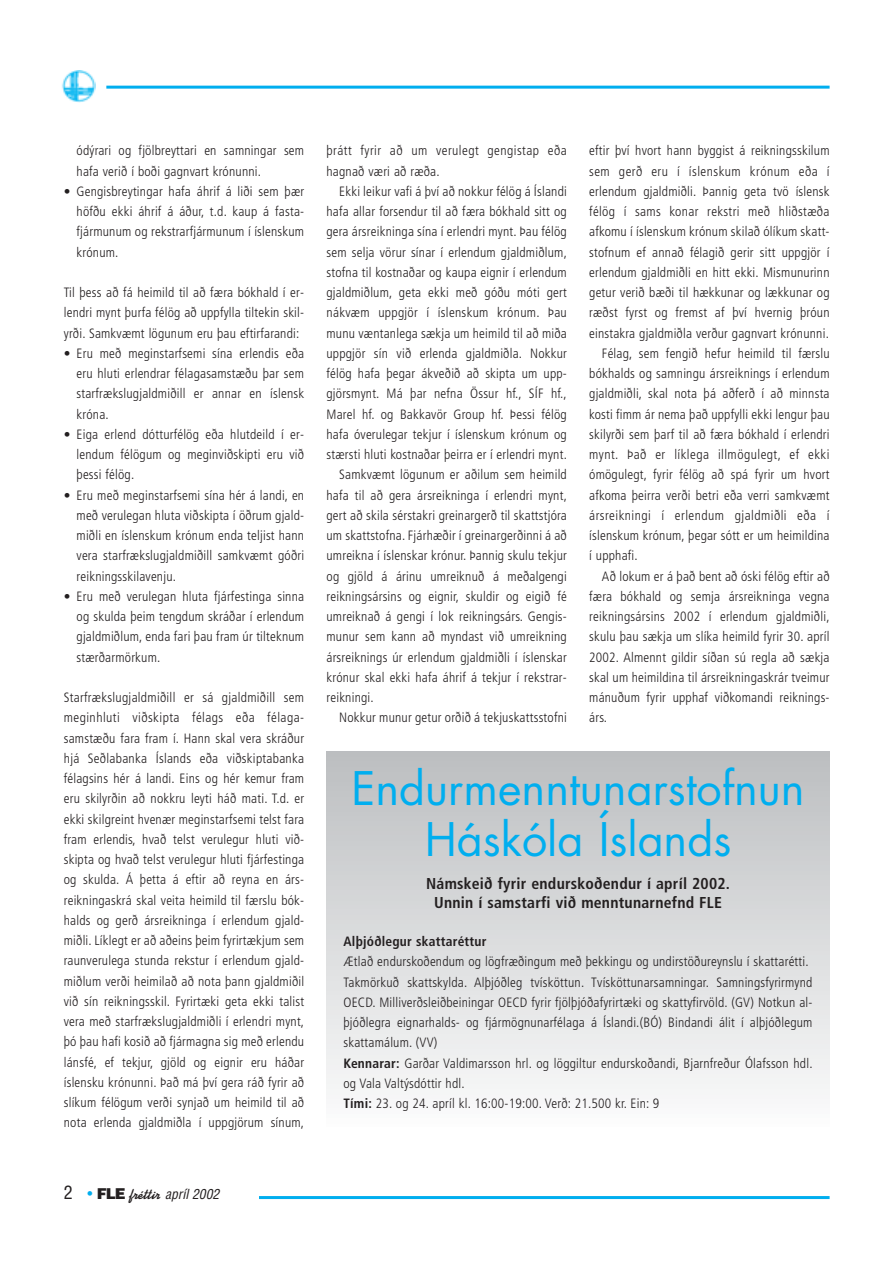
<style>
.page{position:relative;width:893px;height:1263px;background:#fff}
.page>*{position:absolute;margin:0;border:0;box-sizing:border-box;transform-origin:0 0}
.t1{font:45px/51px "Futura";color:#00aeef;text-align:center}
.t2{font:700 condensed 15.75px/18.8px "Frutiger";letter-spacing:.015em;color:#231f20;text-align:center}
.t3{font:300 condensed 13.5px/20.2px "Frutiger";letter-spacing:.015em;color:#231f20;text-align:justify}
.t4{font:300 condensed 13.5px/20.2px "Frutiger";letter-spacing:.035em;color:#231f20}
.t5{font:700 condensed 13.5px "Frutiger";letter-spacing:.015em;color:#231f20}
.t6{font:italic condensed 13.5px "Helvetica";color:#231f20}
.s1{font-style:normal;font-size:18px}
.s2{font-style:normal;font-size:15px;color:#00aeef}
.s3{font-weight:900;font-style:normal;font-stretch:normal;font-size:15px}
.s4{font-family:"Koffee D";font-weight:700;font-style:normal;font-stretch:normal;font-size:15px}
.s5{font-weight:700}
</style>
<div class="page">
<hr style="left:106px;top:86px;width:723px;height:3px;background:#00aeef">
<hr style="left:259px;top:1196px;width:570px;height:3px;background:#00aeef">
<img style="left:61px;top:70px;width:35px;height:33px">
<div style="left:326px;top:752px;width:503px;height:375px;background:linear-gradient(to bottom,#bcbec0,#fbfbfc)"></div>
<p class="t3" style="left:77px;top:142px;width:229px">ódýrari og fjölbreyttari en samningar sem hafa verið í boði gagnvart krónunni.</p>
<p class="t3" style="left:77px;top:182px;width:229px;text-indent:-13px">• Gengisbreytingar hafa áhrif á liði sem þær höfðu ekki áhrif á áður, t.d. kaup á fasta&shy;fjármunum og rekstrarfjármunum í íslenskum krónum.</p>
<p class="t3" style="left:64px;top:283px;width:242px">Til þess að fá heimild til að færa bókhald í er&shy;lendri mynt þurfa félög að uppfylla tiltekin skil&shy;yrði. Samkvæmt lögunum eru þau eftirfarandi:</p>
<p class="t3" style="left:77px;top:344px;width:229px;text-indent:-13px">• Eru með meginstarfsemi sína erlendis eða eru hluti erlendrar félagasamstæðu þar sem starfrækslugjaldmiðill er annar en íslensk króna.</p>
<p class="t3" style="left:77px;top:425px;width:229px;text-indent:-13px">• Eiga erlend dótturfélög eða hlutdeild í er&shy;lendum félögum og meginviðskipti eru við þessi félög.</p>
<p class="t3" style="left:77px;top:486px;width:229px;text-indent:-13px">• Eru með meginstarfsemi sína hér á landi, en með verulegan hluta viðskipta í öðrum gjald&shy;miðli en íslenskum krónum enda teljist hann vera starfrækslugjaldmiðill samkvæmt góðri reikningsskilavenju.</p>
<p class="t3" style="left:77px;top:587px;width:229px;text-indent:-13px">• Eru með verulegan hluta fjárfestinga sinna og skulda þeim tengdum skráðar í erlendum gjaldmiðlum, enda fari þau fram úr tilteknum stærðarmörkum.</p>
<p class="t3" style="left:64px;top:688px;width:242px">Starfrækslugjaldmiðill er sá gjaldmiðill sem meginhluti viðskipta félags eða félaga&shy;samstæðu fara fram í. Hann skal vera skráður hjá Seðlabanka Íslands eða viðskiptabanka félagsins hér á landi. Eins og hér kemur fram eru skilyrðin að nokkru leyti háð mati. T.d. er ekki skilgreint hvenær meginstarfsemi telst fara fram erlendis, hvað telst verulegur hluti við&shy;skipta og hvað telst verulegur hluti fjárfestinga og skulda. Á þetta á eftir að reyna en árs&shy;reikningaskrá skal veita heimild til færslu bók&shy;halds og gerð ársreikninga í erlendum gjald&shy;miðli. Líklegt er að aðeins þeim fyrirtækjum sem raunverulega stunda rekstur í erlendum gjald&shy;miðlum verði heimilað að nota þann gjaldmiðil við sín reikningsskil. Fyrirtæki geta ekki talist vera með starfrækslugjaldmiðli í erlendri mynt, þó þau hafi kosið að fjármagna sig með erlendu lánsfé, ef tekjur, gjöld og eignir eru háðar íslensku krónunni. Það má því gera ráð fyrir að slíkum félögum verði synjað um heimild til að nota erlenda gjaldmiðla í uppgjörum sínum,</p>
<p class="t6" style="left:64px;top:1189px;width:157px"><span class="s1">2</span> <span class="s2">•</span> <span class="s3">FLE</span> <span class="s4">fréttir</span> apríl 2002</p>
<p class="t4" style="left:326px;top:142px;width:242px">þrátt fyrir að um verulegt gengistap eða hagnað væri að ræða.</p>
<p class="t3" style="left:339px;top:182px;width:229px">Ekki leikur vafi á því að nokkur félög á Íslandi</p>
<p class="t3" style="left:326px;top:202px;width:242px">hafa allar forsendur til að færa bókhald sitt og</p>
<p class="t3" style="left:326px;top:223px;width:242px">gera ársreikninga sína í erlendri mynt. Þau félög</p>
<p class="t3" style="left:326px;top:243px;width:242px">sem selja vörur sínar í erlendum gjaldmiðlum,</p>
<p class="t3" style="left:326px;top:263px;width:242px">stofna til kostnaðar og kaupa eignir í erlendum</p>
<p class="t3" style="left:326px;top:283px;width:242px">gjaldmiðlum, geta ekki með góðu móti gert</p>
<p class="t3" style="left:326px;top:304px;width:242px">nákvæm uppgjör í íslenskum krónum. Þau</p>
<p class="t3" style="left:326px;top:324px;width:242px">munu væntanlega sækja um heimild til að miða</p>
<p class="t3" style="left:326px;top:344px;width:242px">uppgjör sín við erlenda gjaldmiðla. Nokkur</p>
<p class="t3" style="left:326px;top:364px;width:242px">félög hafa þegar ákveðið að skipta um upp-</p>
<p class="t3" style="left:326px;top:385px;width:242px">gjörsmynt. Má þar nefna Össur hf., SÍF hf.,</p>
<p class="t3" style="left:326px;top:405px;width:242px">Marel hf. og Bakkavör Group hf. Þessi félög</p>
<p class="t3" style="left:326px;top:425px;width:242px">hafa óverulegar tekjur í íslenskum krónum og</p>
<p class="t3" style="left:326px;top:445px;width:242px">stærsti hluti kostnaðar þeirra er í erlendri mynt.</p>
<p class="t3" style="left:339px;top:466px;width:229px">Samkvæmt lögunum er aðilum sem heimild</p>
<p class="t3" style="left:326px;top:486px;width:242px">hafa til að gera ársreikninga í erlendri mynt,</p>
<p class="t3" style="left:326px;top:506px;width:242px">gert að skila sérstakri greinargerð til skattstjóra</p>
<p class="t3" style="left:326px;top:526px;width:242px">um skattstofna. Fjárhæðir í greinargerðinni á að</p>
<p class="t3" style="left:326px;top:547px;width:242px">umreikna í íslenskar krónur. Þannig skulu tekjur</p>
<p class="t3" style="left:326px;top:567px;width:242px">og gjöld á árinu umreiknuð á meðalgengi</p>
<p class="t3" style="left:326px;top:587px;width:242px">reikningsársins og eignir, skuldir og eigið fé</p>
<p class="t3" style="left:326px;top:607px;width:242px">umreiknað á gengi í lok reikningsárs. Gengis-</p>
<p class="t3" style="left:326px;top:628px;width:242px">munur sem kann að myndast við umreikning</p>
<p class="t3" style="left:326px;top:648px;width:242px">ársreiknings úr erlendum gjaldmiðli í íslenskar</p>
<p class="t3" style="left:326px;top:668px;width:242px">krónur skal ekki hafa áhrif á tekjur í rekstrar-</p>
<p class="t3" style="left:326px;top:688px;width:49px">reikningi.</p>
<p class="t3" style="left:339px;top:709px;width:229px">Nokkur munur getur orðið á tekjuskattsstofni</p>
<p class="t3" style="left:589px;top:142px;width:242px">eftir því hvort hann byggist á reikningsskilum</p>
<p class="t4" style="left:589px;top:162px;width:242px">sem gerð eru í íslenskum krónum eða í</p>
<p class="t3" style="left:589px;top:182px;width:242px">erlendum gjaldmiðli. Þannig geta tvö íslensk</p>
<p class="t3" style="left:589px;top:202px;width:242px">félög í sams konar rekstri með hliðstæða</p>
<p class="t3" style="left:589px;top:223px;width:242px">afkomu í íslenskum krónum skilað ólíkum skatt-</p>
<p class="t3" style="left:589px;top:243px;width:242px">stofnum ef annað félagið gerir sitt uppgjör í</p>
<p class="t3" style="left:589px;top:263px;width:242px">erlendum gjaldmiðli en hitt ekki. Mismunurinn</p>
<p class="t3" style="left:589px;top:283px;width:242px">getur verið bæði til hækkunar og lækkunar og</p>
<p class="t3" style="left:589px;top:304px;width:242px">ræðst fyrst og fremst af því hvernig þróun</p>
<p class="t3" style="left:589px;top:324px;width:241px">einstakra gjaldmiðla verður gagnvart krónunni.</p>
<p class="t3" style="left:602px;top:344px;width:229px">Félag, sem fengið hefur heimild til færslu</p>
<p class="t3" style="left:589px;top:364px;width:242px">bókhalds og samningu ársreiknings í erlendum</p>
<p class="t3" style="left:589px;top:385px;width:242px">gjaldmiðli, skal nota þá aðferð í að minnsta</p>
<p class="t3" style="left:589px;top:405px;width:242px">kosti fimm ár nema það uppfylli ekki lengur þau</p>
<p class="t3" style="left:589px;top:425px;width:242px">skilyrði sem þarf til að færa bókhald í erlendri</p>
<p class="t4" style="left:589px;top:445px;width:242px">mynt. Það er líklega illmögulegt, ef ekki</p>
<p class="t3" style="left:589px;top:466px;width:242px">ómögulegt, fyrir félög að spá fyrir um hvort</p>
<p class="t3" style="left:589px;top:486px;width:242px">afkoma þeirra verði betri eða verri samkvæmt</p>
<p class="t4" style="left:589px;top:506px;width:242px">ársreikningi í erlendum gjaldmiðli eða í</p>
<p class="t3" style="left:589px;top:526px;width:242px">íslenskum krónum, þegar sótt er um heimildina</p>
<p class="t3" style="left:589px;top:547px;width:50px">í upphafi.</p>
<p class="t3" style="left:602px;top:567px;width:229px">Að lokum er á það bent að óski félög eftir að</p>
<p class="t3" style="left:589px;top:587px;width:242px">færa bókhald og semja ársreikninga vegna</p>
<p class="t3" style="left:589px;top:607px;width:242px">reikningsársins 2002 í erlendum gjaldmiðli,</p>
<p class="t3" style="left:589px;top:628px;width:242px">skulu þau sækja um slíka heimild fyrir 30. apríl</p>
<p class="t3" style="left:589px;top:648px;width:242px">2002. Almennt gildir síðan sú regla að sækja</p>
<p class="t3" style="left:589px;top:668px;width:242px">skal um heimildina til ársreikningaskrár tveimur</p>
<p class="t3" style="left:589px;top:688px;width:242px">mánuðum fyrir upphaf viðkomandi reiknings-</p>
<p class="t3" style="left:589px;top:709px;width:19px">árs.</p>
<h1 class="t1" style="left:351px;top:767px;width:455px">Endurmenntunarstofnun<br>Háskóla Íslands</h1>
<p class="t2" style="left:426px;top:875px;width:305px">Námskeið fyrir endurskoðendur í apríl 2002.<br>Unnin í samstarfi við menntunarnefnd FLE</p>
<p class="t5" style="left:343px;top:936px;width:144px">Alþjóðlegur skattaréttur</p>
<p class="t3" style="left:343px;top:953px;width:470px;text-align:left">Ætlað endurskoðendum og lögfræðingum með þekkingu og undirstöðureynslu í skattarétti.<br>Takmörkuð skattskylda. Alþjóðleg tvísköttun. Tvísköttunarsamningar. Samningsfyrirmynd OECD. Milliverðsleiðbeiningar OECD fyrir fjölþjóðafyrirtæki og skattyfirvöld. (GV) Notkun al&shy;þjóðlegra eignarhalds- og fjármögnunarfélaga á Íslandi.(BÓ) Bindandi álit í alþjóðlegum skattamálum. (VV)<br><span class="s5">Kennarar:</span> Garðar Valdimarsson hrl. og löggiltur endurskoðandi, Bjarnfreður Ólafsson hdl. og Vala Valtýsdóttir hdl.<br><span class="s5">Tími:</span> 23. og 24. apríl kl. 16:00-19:00. Verð: 21.500 kr. Ein: 9</p>
</div>
